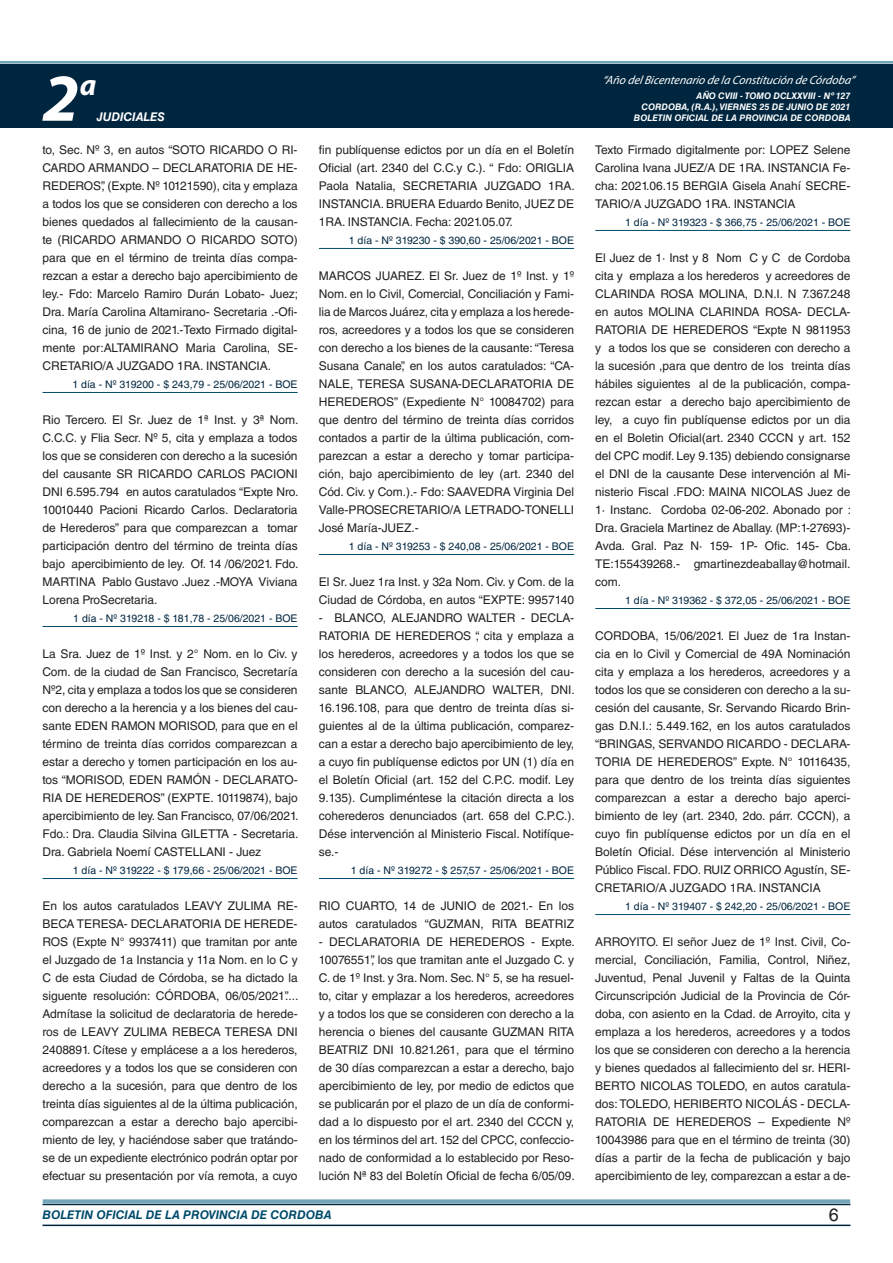
<style>
.page{position:relative;width:893px;height:1263px;background:#fff}
.page>*{position:absolute;margin:0;border:0;box-sizing:border-box;transform-origin:0 0}
.t1{font:italic 700 67.5px "Myriad Pro";color:#fff}
.t2{font:italic 700 30px "Myriad Pro";color:#fff}
.t3{font:18px "Helvetica LT Std";color:#231f20}
.t4{font:12px/18px "Helvetica LT Std";letter-spacing:-.005em;color:#231f20;text-align:justify}
.t5{font:italic 12px "Myriad Pro";color:#fff}
.t6{font:italic 700 12px "Helvetica LT Std";color:#004b6c}
.t7{font:italic 700 12px "Helvetica LT Std";color:#fff}
.t8{font:10.5px "Helvetica LT Std";color:#00263f}
.t9{font:italic 700 9px/10.8px "Helvetica LT Std";color:#fff;text-align:right}
</style>
<div class="page">
<div style="left:0;top:61px;width:893px;height:6px;background:#fff;opacity:.75"></div>
<div style="left:0;top:64px;width:893px;height:64px;background:#00263f"></div>
<hr style="left:43px;top:1224px;width:807px;height:2px;background:#00263f">
<div style="left:42px;top:1198px;width:809px;height:8px;background:#fff;opacity:.75"></div>
<hr style="left:43px;top:392px;width:255px;height:1px;background:#004b6c">
<hr style="left:43px;top:626px;width:255px;height:1px;background:#004b6c">
<hr style="left:43px;top:878px;width:255px;height:1px;background:#004b6c">
<hr style="left:319px;top:248px;width:255px;height:1px;background:#004b6c">
<hr style="left:319px;top:554px;width:255px;height:1px;background:#004b6c">
<hr style="left:319px;top:878px;width:255px;height:1px;background:#004b6c">
<hr style="left:595px;top:230px;width:255px;height:1px;background:#004b6c">
<hr style="left:595px;top:608px;width:255px;height:1px;background:#004b6c">
<hr style="left:595px;top:914px;width:255px;height:1px;background:#004b6c">
<p class="t5" style="left:603px;top:72px;width:254px">“Año delBicentenario de la Constitución de Córdoba”</p>
<h1 class="t1" style="left:43px;top:54px;width:38px">2</h1>
<h2 class="t2" style="left:80px;top:66px;width:18px">a</h2>
<p class="t9" style="left:642px;top:91px;width:210px">AÑO CVIII - TOMO DCLXXVIII - Nº 127<br>CORDOBA, (R.A.), VIERNES 25 DE JUNIO DE 2021</p>
<p class="t7" style="left:97px;top:110px;width:70px">JUDICIALES</p>
<p class="t9" style="left:634px;top:112px;width:218px">BOLETIN OFICIAL DE LA PROVINCIA DE CORDOBA</p>
<p class="t4" style="left:43px;top:141px;width:257px">to, Sec. Nº 3, en autos “SOTO RICARDO O RI-CARDO ARMANDO – DECLARATORIA DE HE-REDEROS”, (Expte. Nº 10121590), cita y emplaza a todos los que se consideren con derecho a los bienes quedados al fallecimiento de la causan&shy;te (RICARDO ARMANDO O RICARDO SOTO) para que en el término de treinta días compa&shy;rezcan a estar a derecho bajo apercibimiento de ley.- Fdo: Marcelo Ramiro Durán Lobato- Juez; Dra. María Carolina Altamirano- Secretaria .-Ofi&shy;cina, 16 de junio de 2021.-Texto Firmado digital&shy;mente por:ALTAMIRANO Maria Carolina, SE-CRETARIO/A JUZGADO 1RA. INSTANCIA.</p>
<p class="t8" style="left:72px;top:378px;width:227px">1 día - Nº 319200 - $ 243,79 - 25/06/2021 - BOE</p>
<p class="t4" style="left:43px;top:411px;width:257px">Rio Tercero. El Sr. Juez de 1ª Inst. y 3ª Nom.<br>C.C.C. y Flia Secr. Nº 5, cita y emplaza a todos los que se consideren con derecho a la sucesión del causante SR RICARDO CARLOS PACIONI DNI 6.595.794 en autos caratulados “Expte Nro.<br>10010440 Pacioni Ricardo Carlos. Declaratoria de Herederos” para que comparezcan a tomar participación dentro del término de treinta días bajo apercibimiento de ley. Of. 14 /06/2021. Fdo.<br>MARTINA Pablo Gustavo .Juez .-MOYA Viviana Lorena ProSecretaria.</p>
<p class="t8" style="left:73px;top:612px;width:226px">1 día - Nº 319218 - $ 181,78 - 25/06/2021 - BOE</p>
<p class="t4" style="left:43px;top:645px;width:257px">La Sra. Juez de 1º Inst. y 2° Nom. en lo Civ. y Com. de la ciudad de San Francisco, Secretaría Nº2, cita y emplaza a todos los que se consideren con derecho a la herencia y a los bienes del cau&shy;sante EDEN RAMON MORISOD, para que en el término de treinta días corridos comparezcan a estar a derecho y tomen participación en los au&shy;tos “MORISOD, EDEN RAMÓN - DECLARATO-RIA DE HEREDEROS” (EXPTE. 10119874), bajo apercibimiento de ley. San Francisco, 07/06/2021.<br>Fdo.: Dra. Claudia Silvina GILETTA - Secretaria.<br>Dra. Gabriela Noemí CASTELLANI - Juez</p>
<p class="t8" style="left:73px;top:864px;width:226px">1 día - Nº 319222 - $ 179,66 - 25/06/2021 - BOE</p>
<p class="t4" style="left:43px;top:897px;width:257px">En los autos caratulados LEAVY ZULIMA RE-BECA TERESA- DECLARATORIA DE HEREDE-ROS (Expte N° 9937411) que tramitan por ante el Juzgado de 1a Instancia y 11a Nom. en lo C y C de esta Ciudad de Córdoba, se ha dictado la siguente resolución: CÓRDOBA, 06/05/2021”....<br>Admítase la solicitud de declaratoria de herede&shy;ros de LEAVY ZULIMA REBECA TERESA DNI 2408891. Cítese y emplácese a a los herederos, acreedores y a todos los que se consideren con derecho a la sucesión, para que dentro de los treinta días siguientes al de la última publicación, comparezcan a estar a derecho bajo apercibi&shy;miento de ley, y haciéndose saber que tratándo&shy;se de un expediente electrónico podrán optar por efectuar su presentación por vía remota, a cuyo</p>
<p class="t4" style="left:319px;top:141px;width:257px">fin publíquense edictos por un día en el Boletín Oficial (art. 2340 del C.C.y C.). “ Fdo: ORIGLIA Paola Natalia, SECRETARIA JUZGADO 1RA.<br>INSTANCIA. BRUERA Eduardo Benito, JUEZ DE 1RA. INSTANCIA. Fecha: 2021.05.07.</p>
<p class="t8" style="left:349px;top:234px;width:227px">1 día - Nº 319230 - $ 390,60 - 25/06/2021 - BOE</p>
<p class="t4" style="left:319px;top:267px;width:257px">MARCOS JUAREZ. El Sr. Juez de 1º Inst. y 1º Nom. en lo Civil, Comercial, Conciliación y Fami&shy;lia de Marcos Juárez, cita y emplaza a los herede&shy;ros, acreedores y a todos los que se consideren con derecho a los bienes de la causante: “Teresa Susana Canale”, en los autos caratulados: “CA-NALE, TERESA SUSANA-DECLARATORIA DE HEREDEROS” (Expediente N° 10084702) para que dentro del término de treinta días corridos contados a partir de la última publicación, com&shy;parezcan a estar a derecho y tomar participa&shy;ción, bajo apercibimiento de ley (art. 2340 del Cód. Civ. y Com.).- Fdo: SAAVEDRA Virginia Del Valle-PROSECRETARIO/A LETRADO-TONELLI José María-JUEZ.-</p>
<p class="t8" style="left:349px;top:540px;width:227px">1 día - Nº 319253 - $ 240,08 - 25/06/2021 - BOE</p>
<p class="t4" style="left:319px;top:573px;width:257px">El Sr. Juez 1ra Inst. y 32a Nom. Civ. y Com. de la<br>Ciudad de Córdoba, en autos “EXPTE: 9957140</p>
<p class="t4" style="left:319px;top:609px;width:257px">- BLANCO, ALEJANDRO WALTER - DECLA-RATORIA DE HEREDEROS “, cita y emplaza a los herederos, acreedores y a todos los que se consideren con derecho a la sucesión del cau&shy;sante BLANCO, ALEJANDRO WALTER, DNI.<br>16.196.108, para que dentro de treinta días si&shy;guientes al de la última publicación, comparez&shy;can a estar a derecho bajo apercibimiento de ley, a cuyo fin publíquense edictos por UN (1) día en el Boletín Oficial (art. 152 del C.P.C. modif. Ley 9.135). Cumpliméntese la citación directa a los coherederos denunciados (art. 658 del C.P.C.).<br>Dése intervención al Ministerio Fiscal. Notifíque&shy;se.-</p>
<p class="t8" style="left:351px;top:864px;width:225px">1 día - Nº 319272 - $ 257,57 - 25/06/2021 - BOE</p>
<p class="t4" style="left:319px;top:897px;width:257px">RIO CUARTO, 14 de JUNIO de 2021.- En los autos caratulados “GUZMAN, RITA BEATRIZ</p>
<p class="t4" style="left:319px;top:933px;width:257px">- DECLARATORIA DE HEREDEROS - Expte.<br>10076551”, los que tramitan ante el Juzgado C. y C. de 1º Inst. y 3ra. Nom. Sec. N° 5, se ha resuel&shy;to, citar y emplazar a los herederos, acreedores y a todos los que se consideren con derecho a la herencia o bienes del causante GUZMAN RITA BEATRIZ DNI 10.821.261, para que el término de 30 días comparezcan a estar a derecho, bajo apercibimiento de ley, por medio de edictos que se publicarán por el plazo de un día de conformi&shy;dad a lo dispuesto por el art. 2340 del CCCN y, en los términos del art. 152 del CPCC, confeccio&shy;nado de conformidad a lo establecido por Reso&shy;lución Nª 83 del Boletín Oficial de fecha 6/05/09.</p>
<p class="t4" style="left:595px;top:141px;width:257px">Texto Firmado digitalmente por: LOPEZ Selene Carolina Ivana JUEZ/A DE 1RA. INSTANCIA Fe&shy;cha: 2021.06.15 BERGIA Gisela Anahí SECRE-TARIO/A JUZGADO 1RA. INSTANCIA</p>
<p class="t8" style="left:625px;top:216px;width:227px">1 día - Nº 319323 - $ 366,75 - 25/06/2021 - BOE</p>
<p class="t4" style="left:595px;top:249px;width:257px">El Juez de 1· Inst y 8 Nom C y C de Cordoba cita y emplaza a los herederos y acreedores de CLARINDA ROSA MOLINA, D.N.I. N 7.367.248 en autos MOLINA CLARINDA ROSA- DECLA-RATORIA DE HEREDEROS “Expte N 9811953 y a todos los que se consideren con derecho a la sucesión ,para que dentro de los treinta días hábiles siguientes al de la publicación, compa&shy;rezcan estar a derecho bajo apercibimiento de ley, a cuyo fin publíquense edictos por un dia en el Boletin Oficial(art. 2340 CCCN y art. 152 del CPC modif. Ley 9.135) debiendo consignarse el DNI de la causante Dese intervención al Mi&shy;nisterio Fiscal .FDO: MAINA NICOLAS Juez de 1· Instanc. Cordoba 02-06-202. Abonado por :<br>Dra. Graciela Martinez de Aballay. (MP:1-27693)- Avda. Gral. Paz N· 159- 1P- Ofic. 145- Cba.<br>TE:155439268.- gmartinezdeaballay@hotmail. com.</p>
<p class="t8" style="left:625px;top:594px;width:227px">1 día - Nº 319362 - $ 372,05 - 25/06/2021 - BOE</p>
<p class="t4" style="left:595px;top:627px;width:257px">CORDOBA, 15/06/2021. El Juez de 1ra Instan&shy;cia en lo Civil y Comercial de 49A Nominación cita y emplaza a los herederos, acreedores y a todos los que se consideren con derecho a la su&shy;cesión del causante, Sr. Servando Ricardo Brin&shy;gas D.N.I.: 5.449.162, en los autos caratulados “BRINGAS, SERVANDO RICARDO - DECLARA-TORIA DE HEREDEROS” Expte. N° 10116435, para que dentro de los treinta días siguientes comparezcan a estar a derecho bajo aperci&shy;bimiento de ley (art. 2340, 2do. párr. CCCN), a cuyo fin publíquense edictos por un día en el Boletín Oficial. Dése intervención al Ministerio Público Fiscal. FDO. RUIZ ORRICO Agustín, SE-CRETARIO/A JUZGADO 1RA. INSTANCIA</p>
<p class="t8" style="left:625px;top:900px;width:227px">1 día - Nº 319407 - $ 242,20 - 25/06/2021 - BOE</p>
<p class="t4" style="left:595px;top:933px;width:257px">ARROYITO. El señor Juez de 1º Inst. Civil, Co&shy;mercial, Conciliación, Familia, Control, Niñez, Juventud, Penal Juvenil y Faltas de la Quinta Circunscripción Judicial de la Provincia de Cór&shy;doba, con asiento en la Cdad. de Arroyito, cita y emplaza a los herederos, acreedores y a todos los que se consideren con derecho a la herencia y bienes quedados al fallecimiento del sr. HERI-BERTO NICOLAS TOLEDO, en autos caratula&shy;dos: TOLEDO, HERIBERTO NICOLÁS - DECLA-RATORIA DE HEREDEROS – Expediente Nº 10043986 para que en el término de treinta (30) días a partir de la fecha de publicación y bajo apercibimiento de ley, comparezcan a estar a de-</p>
<p class="t6" style="left:43px;top:1208px;width:290px">BOLETIN OFICIAL DE LA PROVINCIA DE CORDOBA</p>
<h3 class="t3" style="left:829px;top:1204px;width:12px">6</h3>
</div>
